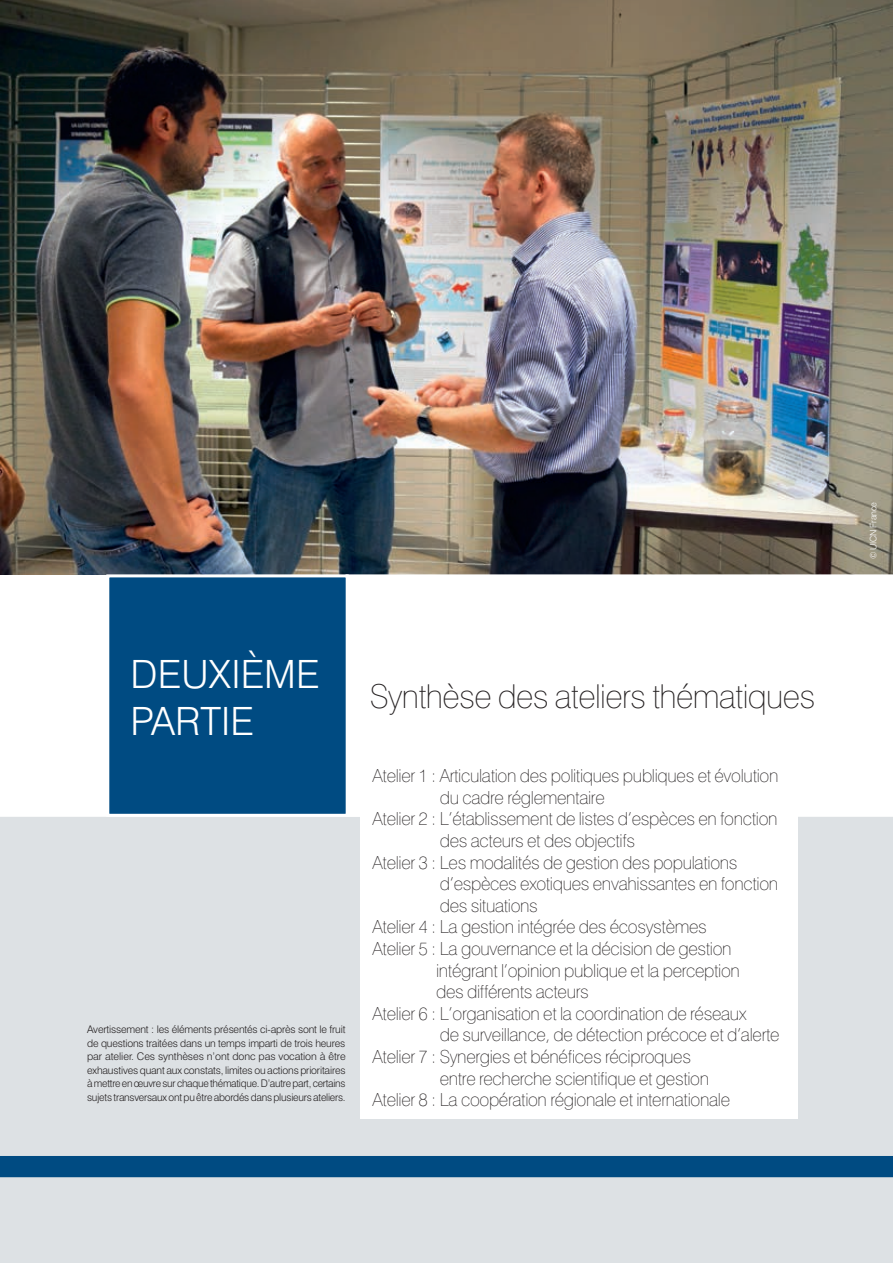
<style>
.page{position:relative;width:893px;height:1263px;background:#dde1e4}
.page>*{position:absolute;margin:0;border:0;box-sizing:border-box;transform-origin:0 0}
.t1{font:300 39px/46.8px "Swiss 721 BT";color:#fff}
.t2{font:100 33px "Swiss 721 BT";letter-spacing:-.02em;color:#231f20}
.t3{font:100 18px "Swiss 721 BT";letter-spacing:-.02em;color:#231f20}
.t4{font:300 10.5px/13.5px "Swiss 721 BT";letter-spacing:-.025em;color:#231f20;text-align:justify}
.t5{font:300 9px "Swiss 721 BT";letter-spacing:-.02em;color:#fff}
</style>
<div class="page">
<div style="left:0;top:574px;width:105px;height:243px;background:#fff"></div>
<img style="left:0;top:0;width:893px;height:574px">
<div style="left:0;top:1156px;width:893px;height:21px;background:#004b82"></div>
<div style="left:350px;top:573px;width:543px;height:245px;background:#fff"></div>
<div style="left:105px;top:573px;width:245px;height:244px;background:#004b82"></div>
<div style="left:360px;top:756px;width:437px;height:363px;background:#fff"></div>
<h1 class="t1" style="left:131px;top:650px;width:191px">DEUXIÈME<br>PARTIE</h1>
<p class="t4" style="left:87px;top:1023px;width:260px">Avertissement : les éléments présentés ci-après sont le fruit de questions traitées dans un temps imparti de trois heures par atelier. Ces synthèses n’ont donc pas vocation à être exhaustives quant aux constats, limites ou actions prioritaires à mettre en œuvre sur chaque thématique. D’autre part, certains sujets transversaux ont pu être abordés dans plusieurs ateliers.</p>
<h2 class="t2" style="left:370px;top:676px;width:447px">Synthèse des ateliers thématiques</h2>
<p class="t3" style="left:373px;top:765px;width:407px">Atelier 1 : Articulation des politiques publiques et évolution</p>
<p class="t3" style="left:440px;top:786px;width:167px">du cadre réglementaire</p>
<p class="t3" style="left:373px;top:808px;width:406px">Atelier 2 : L’établissement de listes d’espèces en fonction</p>
<p class="t3" style="left:440px;top:830px;width:197px">des acteurs et des objectifs</p>
<p class="t3" style="left:373px;top:851px;width:366px">Atelier 3 : Les modalités de gestion des populations</p>
<p class="t3" style="left:440px;top:873px;width:340px">d’espèces exotiques envahissantes en fonction</p>
<p class="t3" style="left:440px;top:894px;width:100px">des situations</p>
<p class="t3" style="left:373px;top:916px;width:336px">Atelier 4 : La gestion intégrée des écosystèmes</p>
<p class="t3" style="left:373px;top:938px;width:360px">Atelier 5 : La gouvernance et la décision de gestion</p>
<p class="t3" style="left:436px;top:959px;width:305px">intégrant l’opinion publique et la perception</p>
<p class="t3" style="left:436px;top:981px;width:154px">des différents acteurs</p>
<p class="t3" style="left:373px;top:1002px;width:375px">Atelier 6 : L’organisation et la coordination de réseaux</p>
<p class="t3" style="left:440px;top:1024px;width:341px">de surveillance, de détection précoce et d’alerte</p>
<p class="t3" style="left:373px;top:1046px;width:320px">Atelier 7 : Synergies et bénéfices réciproques</p>
<p class="t3" style="left:440px;top:1067px;width:271px">entre recherche scientifique et gestion</p>
<p class="t3" style="left:373px;top:1089px;width:359px">Atelier 8 : La coopération régionale et internationale</p>
<p class="t5" style="left:868px;top:559px;width:59px;rotate:-90deg">© UICN France</p>
</div>
